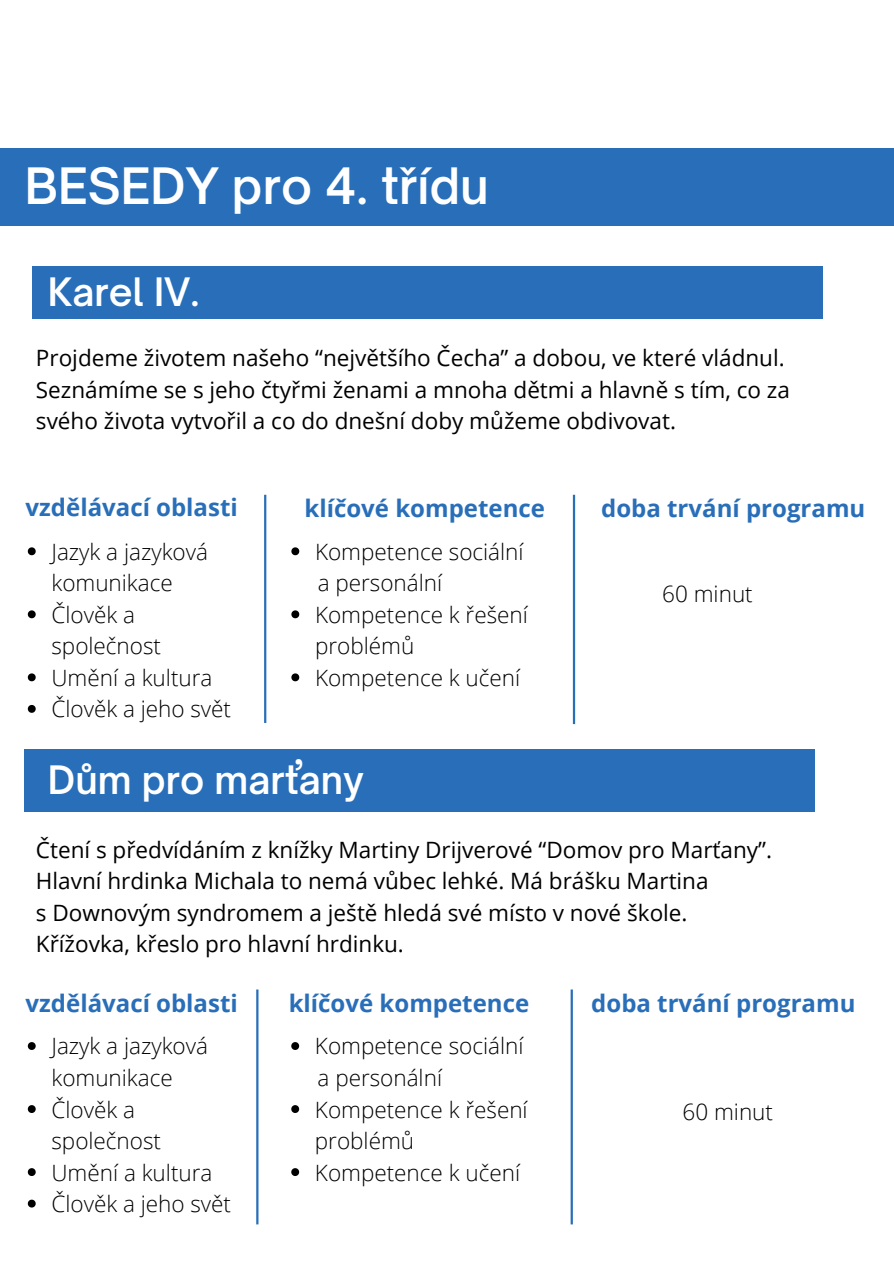
<style>
.page{position:relative;width:894px;height:1264px;background:#fff}
.page>*{position:absolute;margin:0;border:0;box-sizing:border-box;transform-origin:0 0}
.t1{font:600 48px "Open Sauce One";color:#fff}
.t2{font:600 37.5px "Open Sauce One";color:#fff}
.t3{font:700 24px "Open Sans";color:#286eb9}
.t4{font:22.5px/31.5px "Open Sans";color:#000}
.t5{font:300 22.5px/31.5px "Open Sans";color:#000}
</style>
<div class="page">
<div style="left:0;top:148px;width:893px;height:77px;background:#286eb9"></div>
<div style="left:33px;top:266px;width:789px;height:52px;background:#286eb9"></div>
<div style="left:25px;top:749px;width:789px;height:62px;background:#286eb9"></div>
<hr style="left:264px;top:495px;width:2px;height:228px;background:#286eb9">
<hr style="left:572px;top:495px;width:3px;height:229px;background:#286eb9">
<hr style="left:256px;top:989px;width:2px;height:235px;background:#286eb9">
<hr style="left:570px;top:989px;width:2px;height:235px;background:#286eb9">
<svg style="left:291px;top:1042px;width:8px;height:7px"></svg>
<svg style="left:291px;top:1105px;width:8px;height:7px"></svg>
<svg style="left:291px;top:1168px;width:8px;height:7px"></svg>
<svg style="left:291px;top:547px;width:8px;height:8px"></svg>
<svg style="left:291px;top:610px;width:8px;height:8px"></svg>
<svg style="left:291px;top:673px;width:8px;height:8px"></svg>
<svg style="left:28px;top:547px;width:8px;height:8px"></svg>
<svg style="left:28px;top:610px;width:8px;height:8px"></svg>
<svg style="left:28px;top:673px;width:8px;height:8px"></svg>
<svg style="left:28px;top:705px;width:8px;height:7px"></svg>
<svg style="left:28px;top:1042px;width:8px;height:7px"></svg>
<svg style="left:28px;top:1105px;width:8px;height:7px"></svg>
<svg style="left:28px;top:1168px;width:8px;height:7px"></svg>
<svg style="left:28px;top:1199px;width:8px;height:8px"></svg>
<h1 class="t1" style="left:25px;top:156px;width:465px">BESEDY pro 4. třídu</h1>
<h2 class="t2" style="left:48px;top:268px;width:153px">Karel IV.</h2>
<p class="t4" style="left:36px;top:342px;width:755px">Projdeme životem našeho “největšího Čecha” a dobou, ve které vládnul.<br>Seznámíme se s jeho čtyřmi ženami a mnoha dětmi a hlavně s tím, co za svého života vytvořil a co do dnešní doby můžeme obdivovat.</p>
<p class="t3" style="left:26px;top:490px;width:214px">vzdělávací oblasti</p>
<p class="t3" style="left:304px;top:491px;width:242px">klíčové kompetence</p>
<h2 class="t5" style="left:51px;top:535px;width:158px">Jazyk a jazyková komunikace</h2>
<p class="t5" style="left:51px;top:598px;width:111px">Člověk a společnost</p>
<p class="t5" style="left:51px;top:661px;width:162px">Umění a kultura</p>
<p class="t5" style="left:51px;top:692px;width:181px">Člověk a jeho svět</p>
<p class="t5" style="left:315px;top:535px;width:210px">Kompetence sociální</p>
<p class="t5" style="left:317px;top:566px;width:126px">a personální</p>
<h3 class="t5" style="left:315px;top:598px;width:214px">Kompetence k řešení problémů</h3>
<p class="t5" style="left:315px;top:661px;width:207px">Kompetence k učení</p>
<p class="t2" style="left:48px;top:756px;width:317px">Dům pro marťany</p>
<h3 class="t3" style="left:601px;top:491px;width:265px">doba trvání programu</h3>
<p class="t5" style="left:662px;top:578px;width:92px">60 minut</p>
<p class="t4" style="left:36px;top:833px;width:737px">Čtení s předvídáním z knížky Martiny Drijverové “Domov pro Marťany”.<br>Hlavní hrdinka Michala to nemá vůbec lehké. Má brášku Martina</p>
<p class="t4" style="left:36px;top:896px;width:653px">s Downovým syndromem a ještě hledá své místo v nové škole.</p>
<p class="t4" style="left:36px;top:927px;width:369px">Křížovka, křeslo pro hlavní hrdinku.</p>
<p class="t3" style="left:26px;top:986px;width:214px">vzdělávací oblasti</p>
<p class="t3" style="left:289px;top:986px;width:242px">klíčové kompetence</p>
<h3 class="t3" style="left:591px;top:986px;width:265px">doba trvání programu</h3>
<h3 class="t5" style="left:51px;top:1029px;width:158px">Jazyk a jazyková komunikace</h3>
<p class="t5" style="left:51px;top:1092px;width:111px">Člověk a společnost</p>
<h3 class="t5" style="left:51px;top:1155px;width:162px">Umění a kultura</h3>
<p class="t5" style="left:51px;top:1187px;width:181px">Člověk a jeho svět</p>
<p class="t5" style="left:315px;top:1029px;width:214px">Kompetence sociální a personální<br>Kompetence k řešení problémů<br>Kompetence k učení</p>
<p class="t5" style="left:682px;top:1095px;width:92px">60 minut</p>
</div>
